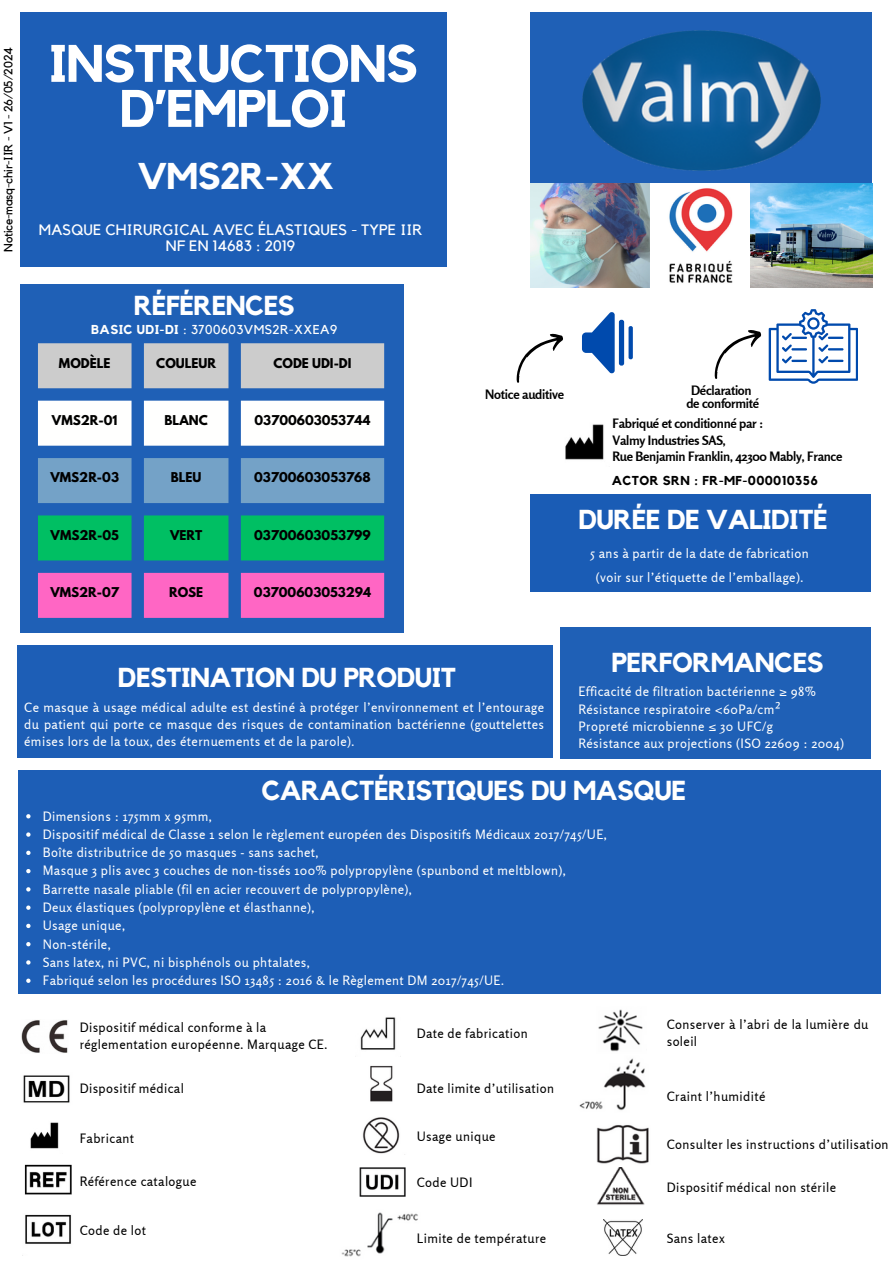
<style>
.page{position:relative;width:894px;height:1264px;background:#fff}
.page>*{position:absolute;margin:0;border:0;box-sizing:border-box;transform-origin:0 0}
.t1{font:700 52.05px/45px "Kollektif";letter-spacing:-.02em;color:#fff;text-align:center}
.t2{font:700 37.05px "Kollektif";letter-spacing:-.02em;color:#fff}
.t3{font:700 27.3px "Kollektif";letter-spacing:-.02em;color:#fff}
.t4{font:700 27.3px "Kollektif";letter-spacing:-.02em;color:#fffffe}
.t5{font:15px/16.8px "Kollektif";letter-spacing:.01em;color:#fff;text-align:center}
.t6{font:12.9px/17.2px "Rosario";letter-spacing:.03em;color:#fffffe;text-align:justify}
.t7{font:12.9px/17.2px "Rosario";letter-spacing:.03em;color:#000}
.t8{font:700 12.9px "Rosario";letter-spacing:-.02em;color:#000}
.t9{font:12.9px "Kollektif";letter-spacing:.03em;color:#fffffe}
.t10{font:700 12.9px "Kollektif";letter-spacing:.03em;color:#000}
.t11{font:700 12px "League Spartan";color:#000}
.t12{font:12px "Kollektif";letter-spacing:-.02em;color:#000}
.s1{font-weight:700}
</style>
<div class="page">
<div style="left:20px;top:13px;width:426px;height:254px;background:#1d5eb6"></div>
<div style="left:530px;top:12px;width:341px;height:275px;background:#1f60b6"></div>
<img style="left:582px;top:31px;width:237px;height:139px">
<img style="left:530px;top:183px;width:220px;height:104px">
<img style="left:750px;top:183px;width:121px;height:104px">
<div style="left:560px;top:627px;width:310px;height:132px;background:#1f60b6"></div>
<div style="left:20px;top:284px;width:384px;height:349px;background:#1f60b6"></div>
<svg style="left:38px;top:343px;width:346px;height:45px;background:#bec3ca"></svg>
<svg style="left:38px;top:400px;width:346px;height:45px;background:#ebf1f7"></svg>
<svg style="left:38px;top:458px;width:346px;height:45px;background:#6d9dc5"></svg>
<svg style="left:38px;top:515px;width:346px;height:45px;background:#02b769"></svg>
<svg style="left:38px;top:573px;width:346px;height:45px;background:#ee65c2"></svg>
<div style="left:530px;top:494px;width:340px;height:98px;background:#1a5cb5"></div>
<img style="left:565px;top:424px;width:39px;height:36px">
<div style="left:17px;top:645px;width:535px;height:113px;background:#1d5eb6"></div>
<div style="left:19px;top:769px;width:861px;height:224px;background:#1d5eb6"></div>
<img style="left:23px;top:1075px;width:47px;height:28px">
<img style="left:21px;top:1020px;width:47px;height:33px">
<img style="left:362px;top:1117px;width:38px;height:37px">
<img style="left:597px;top:1167px;width:48px;height:37px">
<img style="left:341px;top:1212px;width:77px;height:45px">
<img style="left:603px;top:1219px;width:39px;height:36px">
<img style="left:597px;top:1125px;width:52px;height:39px">
<img style="left:598px;top:1009px;width:45px;height:43px">
<img style="left:579px;top:1058px;width:67px;height:53px">
<img style="left:30px;top:1122px;width:29px;height:27px">
<img style="left:25px;top:1214px;width:46px;height:30px">
<img style="left:360px;top:1017px;width:36px;height:33px">
<img style="left:370px;top:1065px;width:23px;height:37px">
<img style="left:24px;top:1164px;width:47px;height:30px">
<img style="left:359px;top:1167px;width:46px;height:29px">
<svg style="left:516px;top:312px;width:117px;height:71px"></svg>
<svg style="left:714px;top:309px;width:143px;height:74px"></svg>
<svg style="left:26px;top:814px;width:5px;height:4px"></svg>
<svg style="left:26px;top:832px;width:5px;height:4px"></svg>
<svg style="left:26px;top:850px;width:5px;height:5px"></svg>
<svg style="left:26px;top:869px;width:5px;height:4px"></svg>
<svg style="left:26px;top:887px;width:5px;height:4px"></svg>
<svg style="left:26px;top:905px;width:5px;height:4px"></svg>
<svg style="left:26px;top:923px;width:5px;height:5px"></svg>
<svg style="left:26px;top:942px;width:5px;height:4px"></svg>
<svg style="left:26px;top:960px;width:5px;height:4px"></svg>
<svg style="left:26px;top:978px;width:5px;height:4px"></svg>
<p class="t12" style="left:3px;top:252px;width:206px;rotate:-90deg">Notice-masq-chir-IIR - V1 - 26/05/2024</p>
<p class="t1" style="left:49px;top:43px;width:370px">INSTRUCTIONS<br>D’EMPLOI</p>
<h5 class="t2" style="left:137px;top:159px;width:198px">VMS2R-XX</h5>
<h3 class="t5" style="left:39px;top:221px;width:385px">MASQUE CHIRURGICAL AVEC ÉLASTIQUES - TYPE IIR<br>NF EN 14683 : 2019</h3>
<p class="t3" style="left:134px;top:293px;width:162px">RÉFÉRENCES</p>
<p class="t9" style="left:91px;top:323px;width:247px"><span class="s1">BASIC UDI-DI</span> : 3700603VMS2R-XXEA9</p>
<h3 class="t11" style="left:59px;top:357px;width:53px">MODÈLE</h3>
<h6 class="t11" style="left:156px;top:357px;width:61px">COULEUR</h6>
<p class="t11" style="left:273px;top:357px;width:79px">CODE UDI-DI</p>
<p class="t11" style="left:52px;top:414px;width:67px">VMS2R-01</p>
<p class="t11" style="left:164px;top:414px;width:45px">BLANC</p>
<p class="t11" style="left:254px;top:414px;width:118px">03700603053744</p>
<p class="t11" style="left:50px;top:471px;width:70px">VMS2R-03</p>
<p class="t11" style="left:171px;top:471px;width:32px">BLEU</p>
<p class="t11" style="left:254px;top:471px;width:118px">03700603053768</p>
<p class="t11" style="left:51px;top:529px;width:70px">VMS2R-05</p>
<p class="t11" style="left:170px;top:529px;width:34px">VERT</p>
<p class="t11" style="left:254px;top:529px;width:118px">03700603053799</p>
<p class="t11" style="left:50px;top:586px;width:70px">VMS2R-07</p>
<p class="t11" style="left:169px;top:586px;width:36px">ROSE</p>
<p class="t11" style="left:254px;top:586px;width:119px">03700603053294</p>
<p class="t8" style="left:485px;top:387px;width:80px">Notice auditive</p>
<h3 class="t8" style="left:691px;top:383px;width:62px">Déclaration</h3>
<p class="t8" style="left:686px;top:396px;width:74px">de conformité</p>
<p class="t8" style="left:612px;top:416px;width:152px">Fabriqué et conditionné par :</p>
<p class="t8" style="left:612px;top:432px;width:115px">Valmy Industries SAS,</p>
<p class="t8" style="left:612px;top:448px;width:231px">Rue Benjamin Franklin, 42300 Mably, France</p>
<p class="t10" style="left:611px;top:474px;width:207px">ACTOR SRN : FR-MF-000010356</p>
<p class="t3" style="left:578px;top:506px;width:251px">DURÉE DE VALIDITÉ</p>
<h3 class="t6" style="left:590px;top:545px;width:220px">5 ans à partir de la date de fabrication</h3>
<p class="t6" style="left:595px;top:568px;width:209px">(voir sur l’étiquette de l’emballage).</p>
<p class="t3" style="left:118px;top:665px;width:340px">DESTINATION DU PRODUIT</p>
<p class="t6" style="left:24px;top:698px;width:521px">Ce masque à usage médical adulte est destiné à protéger l’environnement et l’entourage du patient qui porte ce masque des risques de contamination bactérienne (gouttelettes émises lors de la toux, des éternuements et de la parole).</p>
<p class="t3" style="left:611px;top:649px;width:213px">PERFORMANCES</p>
<p class="t6" style="left:578px;top:683px;width:239px">Efficacité de filtration bactérienne ≥ 98%</p>
<h3 class="t6" style="left:578px;top:700px;width:204px">Résistance respiratoire &lt;60Pa/cm²</h3>
<p class="t6" style="left:578px;top:717px;width:196px">Propreté microbienne ≤ 30 UFC/g</p>
<p class="t6" style="left:578px;top:734px;width:267px">Résistance aux projections (ISO 22609 : 2004)</p>
<p class="t4" style="left:261px;top:778px;width:426px">CARACTÉRISTIQUES DU MASQUE</p>
<p class="t6" style="left:43px;top:807px;width:171px">Dimensions : 175mm x 95mm,</p>
<p class="t6" style="left:43px;top:825px;width:565px">Dispositif médical de Classe 1 selon le règlement européen des Dispositifs Médicaux 2017/745/UE,</p>
<p class="t6" style="left:43px;top:843px;width:277px">Boîte distributrice de 50 masques - sans sachet,</p>
<p class="t6" style="left:43px;top:862px;width:524px">Masque 3 plis avec 3 couches de non-tissés 100% polypropylène (spunbond et meltblown),</p>
<p class="t6" style="left:43px;top:880px;width:370px">Barrette nasale pliable (fil en acier recouvert de polypropylène),</p>
<p class="t6" style="left:43px;top:898px;width:273px">Deux élastiques (polypropylène et élasthanne),</p>
<p class="t6" style="left:43px;top:916px;width:84px">Usage unique,</p>
<p class="t6" style="left:43px;top:935px;width:69px">Non-stérile,</p>
<p class="t6" style="left:43px;top:953px;width:268px">Sans latex, ni PVC, ni bisphénols ou phtalates,</p>
<p class="t6" style="left:43px;top:971px;width:462px">Fabriqué selon les procédures ISO 13485 : 2016 &amp; le Règlement DM 2017/745/UE.</p>
<p class="t7" style="left:80px;top:1018px;width:249px">Dispositif médical conforme à la réglementation européenne. Marquage CE.</p>
<p class="t7" style="left:80px;top:1080px;width:106px">Dispositif médical</p>
<p class="t7" style="left:416px;top:1024px;width:113px">Date de fabrication</p>
<p class="t7" style="left:416px;top:1079px;width:139px">Date limite d’utilisation</p>
<p class="t7" style="left:80px;top:1129px;width:56px">Fabricant</p>
<p class="t7" style="left:416px;top:1127px;width:80px">Usage unique</p>
<p class="t7" style="left:80px;top:1172px;width:118px">Référence catalogue</p>
<p class="t7" style="left:80px;top:1221px;width:68px">Code de lot</p>
<p class="t7" style="left:416px;top:1173px;width:57px">Code UDI</p>
<p class="t7" style="left:416px;top:1229px;width:131px">Limite de température</p>
<p class="t7" style="left:666px;top:1015px;width:203px">Conserver à l’abri de la lumière du soleil</p>
<p class="t7" style="left:666px;top:1087px;width:100px">Craint l’humidité</p>
<p class="t7" style="left:666px;top:1135px;width:223px">Consulter les instructions d’utilisation</p>
<p class="t7" style="left:666px;top:1178px;width:171px">Dispositif médical non stérile</p>
<p class="t7" style="left:666px;top:1229px;width:59px">Sans latex</p>
</div>
